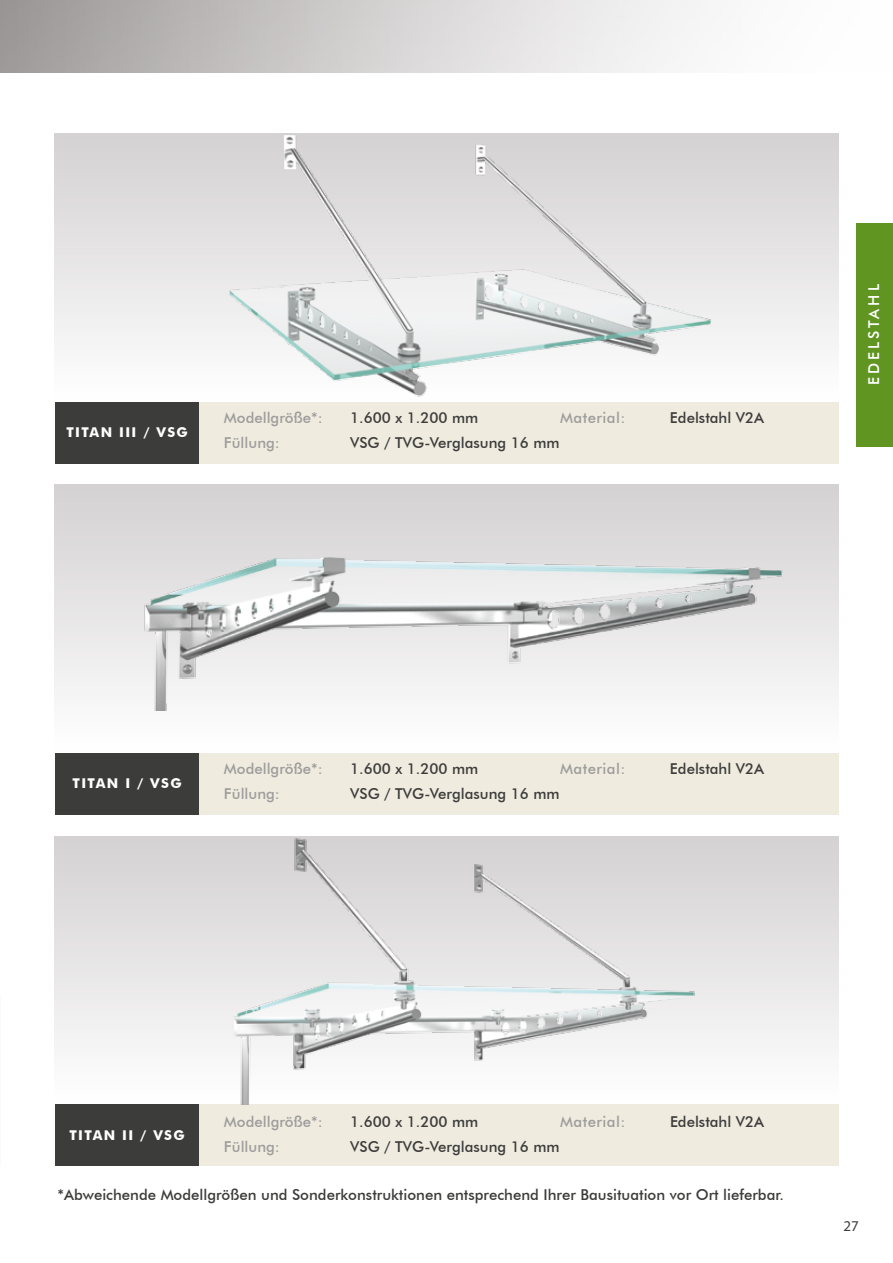
<style>
.page{position:relative;width:893px;height:1263px;background:#fff}
.page>*{position:absolute;margin:0;border:0;box-sizing:border-box;transform-origin:0 0}
.t1{font:500 15px "Futura BT";color:#3c3c3b}
.t2{font:500 15px "Futura BT";color:#9d9d9c}
.t3{font:500 15px "Futura BT";letter-spacing:.03em;color:#9d9d9c}
.t4{font:500 15px "Futura BT";letter-spacing:.2em;color:#fff}
.t5{font:15px "Myriad Pro";color:#3c3c3b}
.t6{font:700 13.5px "Futura BT";letter-spacing:.1em;color:#fff}
</style>
<div class="page">
<svg style="left:55px;top:836px;width:784px;height:212px"></svg>
<svg style="left:154px;top:485px;width:685px;height:226px"></svg>
<svg style="left:55px;top:134px;width:784px;height:211px"></svg>
<div style="left:0;top:0;width:893px;height:73px;background:linear-gradient(to right,#a4a0a0,#fff)"></div>
<div style="left:55px;top:402px;width:145px;height:62px;background:#3c3c3b"></div>
<div style="left:200px;top:402px;width:639px;height:62px;background:#efebdf"></div>
<div style="left:55px;top:753px;width:145px;height:61px;background:#3c3c3b"></div>
<div style="left:200px;top:753px;width:639px;height:61px;background:#efebdf"></div>
<div style="left:55px;top:1104px;width:145px;height:62px;background:#3c3c3b"></div>
<div style="left:200px;top:1104px;width:639px;height:62px;background:#efebdf"></div>
<img style="left:147px;top:134px;width:578px;height:263px">
<img style="left:55px;top:442px;width:750px;height:268px">
<img style="left:169px;top:836px;width:555px;height:268px">
<div style="left:856px;top:223px;width:37px;height:223px;background:#619522"></div>
<p class="t6" style="left:66px;top:424px;width:123px">TITAN III / VSG</p>
<p class="t2" style="left:224px;top:409px;width:100px">Modellgröße*:</p>
<p class="t1" style="left:350px;top:409px;width:130px">1.600 x 1.200 mm</p>
<p class="t3" style="left:560px;top:409px;width:67px">Material:</p>
<p class="t1" style="left:670px;top:409px;width:96px">Edelstahl V2A</p>
<p class="t2" style="left:224px;top:434px;width:57px">Füllung:</p>
<p class="t1" style="left:350px;top:434px;width:211px">VSG / TVG-Verglasung 16 mm</p>
<p class="t4" style="left:865px;top:385px;width:103px;rotate:-90deg">EDELSTAHL</p>
<p class="t6" style="left:73px;top:775px;width:111px">TITAN I / VSG</p>
<p class="t2" style="left:224px;top:759px;width:100px">Modellgröße*:</p>
<p class="t1" style="left:350px;top:759px;width:130px">1.600 x 1.200 mm</p>
<p class="t3" style="left:560px;top:759px;width:67px">Material:</p>
<p class="t1" style="left:670px;top:759px;width:96px">Edelstahl V2A</p>
<p class="t2" style="left:224px;top:784px;width:57px">Füllung:</p>
<p class="t1" style="left:350px;top:784px;width:211px">VSG / TVG-Verglasung 16 mm</p>
<p class="t6" style="left:69px;top:1127px;width:117px">TITAN II / VSG</p>
<p class="t2" style="left:224px;top:1112px;width:100px">Modellgröße*:</p>
<p class="t1" style="left:350px;top:1112px;width:130px">1.600 x 1.200 mm</p>
<p class="t3" style="left:560px;top:1112px;width:67px">Material:</p>
<p class="t1" style="left:670px;top:1112px;width:96px">Edelstahl V2A</p>
<p class="t2" style="left:224px;top:1138px;width:57px">Füllung:</p>
<p class="t1" style="left:350px;top:1138px;width:211px">VSG / TVG-Verglasung 16 mm</p>
<p class="t1" style="left:58px;top:1185px;width:728px">*Abweichende Modellgrößen und Sonderkonstruktionen entsprechend Ihrer Bausituation vor Ort lieferbar.</p>
<p class="t5" style="left:843px;top:1216px;width:17px">27</p>
</div>
